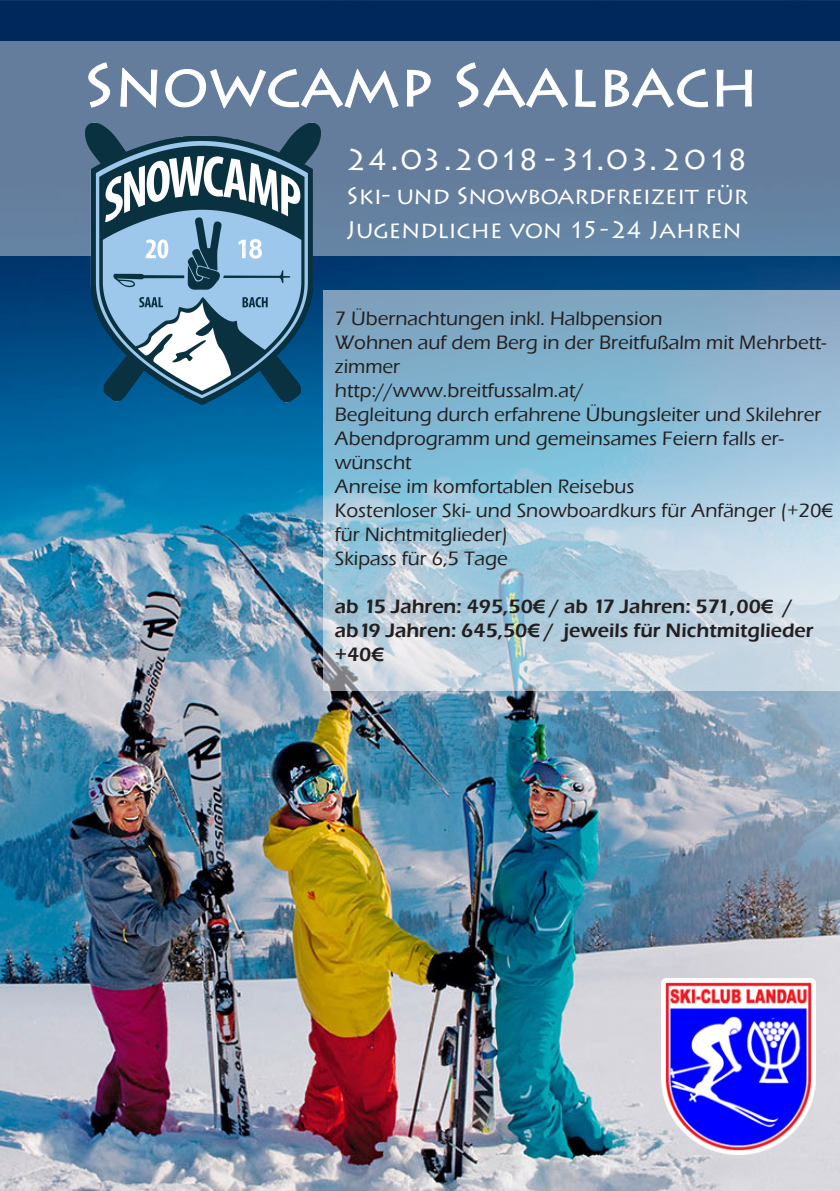
<style>
.page{position:relative;width:840px;height:1191px;background:#fff}
.page>*{position:absolute;margin:0;border:0;box-sizing:border-box;transform-origin:0 0}
.t1{font:60px "Lithos Pro";color:#fff}
.t2{font:30px "Lithos Pro";letter-spacing:.01em;color:#fff}
.t3{font:24px "Lithos Pro";letter-spacing:-.02em;color:#fff}
.t4{font:500 20px/24px "Eras ITC";color:#231f20}
.t5{font:600 20px/24px "Eras ITC";color:#231f20}
</style>
<div class="page">
<img style="left:0;top:0;width:839px;height:1191px">
<div style="left:0;top:41px;width:839px;height:214px;background:#657d9c"></div>
<svg style="left:88px;top:62px;width:22px;height:46px"></svg>
<svg style="left:120px;top:67px;width:38px;height:41px"></svg>
<svg style="left:165px;top:68px;width:234px;height:41px"></svg>
<svg style="left:406px;top:69px;width:25px;height:38px"></svg>
<svg style="left:456px;top:62px;width:112px;height:46px"></svg>
<svg style="left:575px;top:69px;width:20px;height:38px"></svg>
<svg style="left:605px;top:68px;width:103px;height:40px"></svg>
<svg style="left:716px;top:69px;width:36px;height:38px"></svg>
<img style="left:84px;top:122px;width:237px;height:282px">
<img style="left:660px;top:978px;width:155px;height:176px">
<svg style="left:323px;top:290px;width:516px;height:400px;background:#9fc3d7"></svg>
<p class="t1" style="left:83px;top:51px;width:677px">SNOWCAMP SAALBACH</p>
<p class="t2" style="left:346px;top:142px;width:403px">24.03.2018 -31.03.2018</p>
<p class="t3" style="left:346px;top:182px;width:403px">SKI- UND SNOWBOARDFREIZEIT FÜR</p>
<p class="t3" style="left:346px;top:216px;width:397px">JUGENDLICHE VON 15-24 JAHREN</p>
<p class="t4" style="left:334px;top:307px;width:329px">7 Übernachtungen inkl. Halbpension</p>
<p class="t4" style="left:334px;top:331px;width:493px">Wohnen auf dem Berg in der Breitfußalm mit Mehrbett&shy;zimmer<br>http://www.breitfussalm.at/</p>
<p class="t4" style="left:334px;top:403px;width:488px">Begleitung durch erfahrene Übungsleiter und Skilehrer</p>
<p class="t4" style="left:334px;top:427px;width:450px">Abendprogramm und gemeinsames Feiern falls er&shy;wünscht</p>
<p class="t4" style="left:334px;top:475px;width:301px">Anreise im komfortablen Reisebus</p>
<p class="t4" style="left:334px;top:499px;width:499px">Kostenloser Ski- und Snowboardkurs für Anfänger (+20€ für Nichtmitglieder)</p>
<p class="t4" style="left:334px;top:547px;width:174px">Skipass für 6,5 Tage</p>
<p class="t5" style="left:334px;top:595px;width:480px">ab 15 Jahren: 495,50€ / ab 17 Jahren: 571,00€ / ab19 Jahren: 645,50€ / jeweils für Nichtmitglieder +40€</p>
</div>
